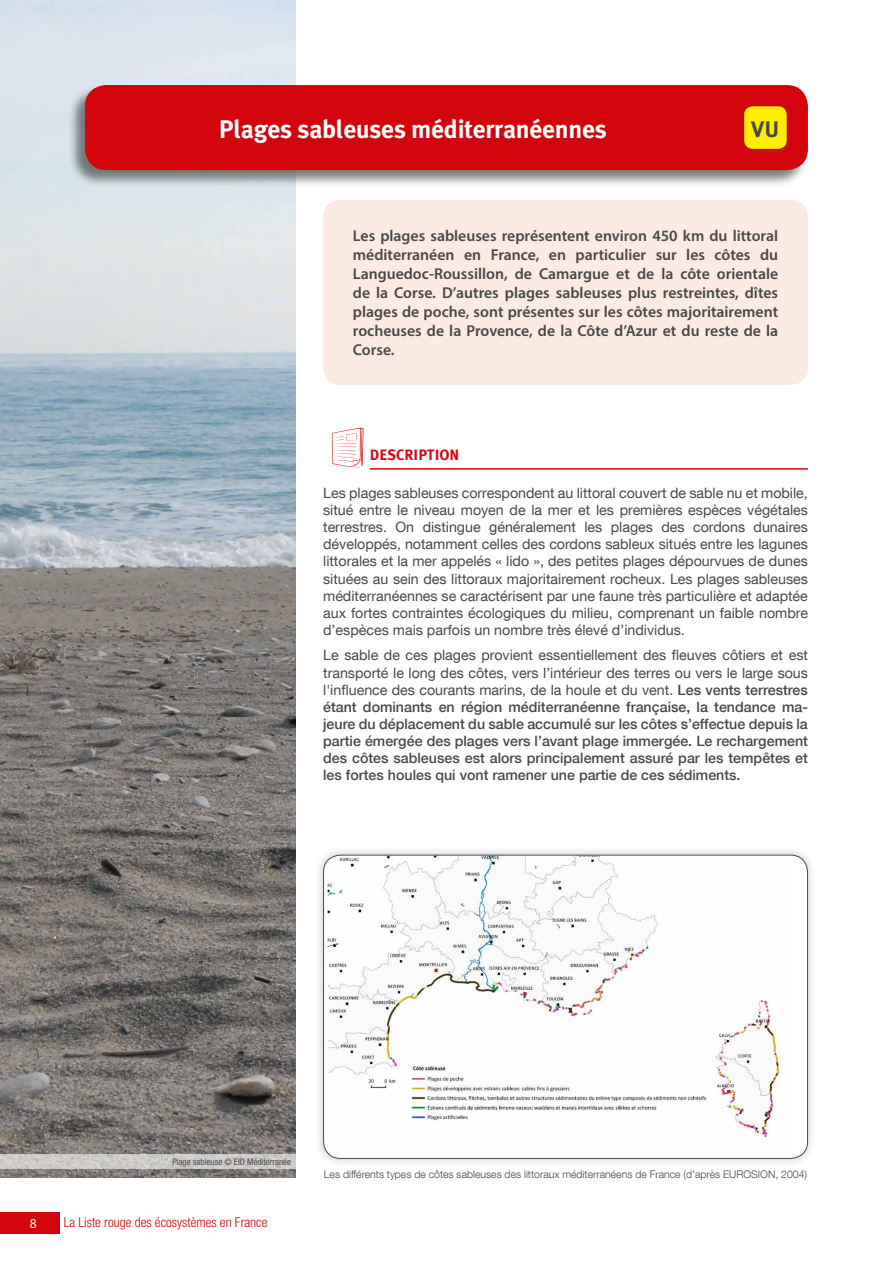
<style>
.page{position:relative;width:893px;height:1263px;background:#fff}
.page>*{position:absolute;margin:0;border:0;box-sizing:border-box;transform-origin:0 0}
.t1{font:700 25.5px "Meta Plus";letter-spacing:-.01em;color:#fff}
.t2{font:700 22.5px "Meta Plus";color:#484847}
.t3{font:600 15.75px/18.9px "Myriad Pro";color:#484847;text-align:justify}
.t4{font:700 15px "Meta Plus";color:#d3050c}
.t5{font:14.25px/17.1px "Helvetica Neue LT Com";color:#484847;text-align:justify}
.t6{font:500 14.25px/17.1px "Helvetica Neue LT Com";color:#484847;text-align:justify}
.t7{font:300 condensed 13.5px "Helvetica Neue LT Com";color:#d3050c}
.t8{font:13.5px "Myriad Pro";color:#fff}
.t9{font:300 10.5px "Helvetica Neue LT Com";color:#484847}
.t10{font:condensed 9px "Helvetica Neue LT Com";color:#484847}
.s1{font-weight:400}
</style>
<div class="page">
<div style="left:0;top:1212px;width:59px;height:21px;background:#d3050c"></div>
<img style="left:0;top:0;width:296px;height:1178px">
<div style="left:314px;top:846px;width:503px;height:322px;background:#484847;opacity:.3"></div>
<div style="left:324px;top:855px;width:483px;height:303px;background:#fff;border-radius:17px"></div>
<img style="left:324px;top:855px;width:460px;height:303px">
<div style="left:323px;top:855px;width:485px;height:304px;border:1px solid #484847;border-radius:17px"></div>
<div style="left:323px;top:200px;width:485px;height:185px;background:#fbebe3;border-radius:17px"></div>
<div style="left:68px;top:85px;width:740px;height:103px;background:#484847;opacity:.7"></div>
<div style="left:85px;top:85px;width:723px;height:85px;background:#d3050c;border-radius:21px"></div>
<hr style="left:370px;top:468px;width:438px;height:2px;background:#d3050c">
<svg style="left:329px;top:427px;width:38px;height:42px"></svg>
<svg style="left:0;top:1154px;width:296px;height:15px;background:#cccac8"></svg>
<div style="left:744px;top:106px;width:43px;height:43px;background:#ffed00;border-radius:9px"></div>
<h1 class="t1" style="left:219px;top:114px;width:389px">Plages sableuses méditerranéennes</h1>
<h2 class="t2" style="left:751px;top:116px;width:30px">VU</h2>
<p class="t3" style="left:353px;top:226px;width:427px">Les plages sableuses représentent environ 450 km du littoral méditerranéen en France, en particulier sur les côtes du Languedoc-Roussillon, de Camargue et de la côte orientale de la Corse. D’autres plages sableuses plus restreintes, dîtes plages de poche, sont présentes sur les côtes majoritairement rocheuses de la Provence, de la Côte d’Azur et du reste de la Corse.</p>
<p class="t4" style="left:370px;top:446px;width:91px">DESCRIPTION</p>
<p class="t5" style="left:323px;top:484px;width:486px">Les plages sableuses correspondent au littoral couvert de sable nu et mobile, situé entre le niveau moyen de la mer et les premières espèces végétales terrestres. On distingue généralement les plages des cordons dunaires développés, notamment celles des cordons sableux situés entre les lagunes littorales et la mer appelés « lido », des petites plages dépourvues de dunes situées au sein des littoraux majoritairement rocheux. Les plages sableuses méditerranéennes se caractérisent par une faune très particulière et adaptée aux fortes contraintes écologiques du milieu, comprenant un faible nombre d’espèces mais parfois un nombre très élevé d’individus.</p>
<p class="t6" style="left:323px;top:647px;width:486px"><span class="s1">Le sable de ces plages provient essentiellement des fleuves côtiers et est transporté le long des côtes, vers l’intérieur des terres ou vers le large sous l'influence des courants marins, de la houle et du vent.</span> Les vents terrestres étant dominants en région méditerranéenne française, la tendance ma&shy;jeure du déplacement du sable accumulé sur les côtes s’effectue depuis la partie émergée des plages vers l’avant plage immergée. Le rechargement des côtes sableuses est alors principalement assuré par les tempêtes et les fortes houles qui vont ramener une partie de ces sédiments.</p>
<p class="t10" style="left:172px;top:1157px;width:120px">Plage sableuse © EID Méditerranée</p>
<p class="t8" style="left:30px;top:1215px;width:8px">8</p>
<p class="t7" style="left:64px;top:1215px;width:205px">La Liste rouge des écosystèmes en France</p>
<p class="t9" style="left:324px;top:1167px;width:485px">Les différents types de côtes sableuses des littoraux méditerranéens de France (d’après EUROSION, 2004)</p>
</div>
